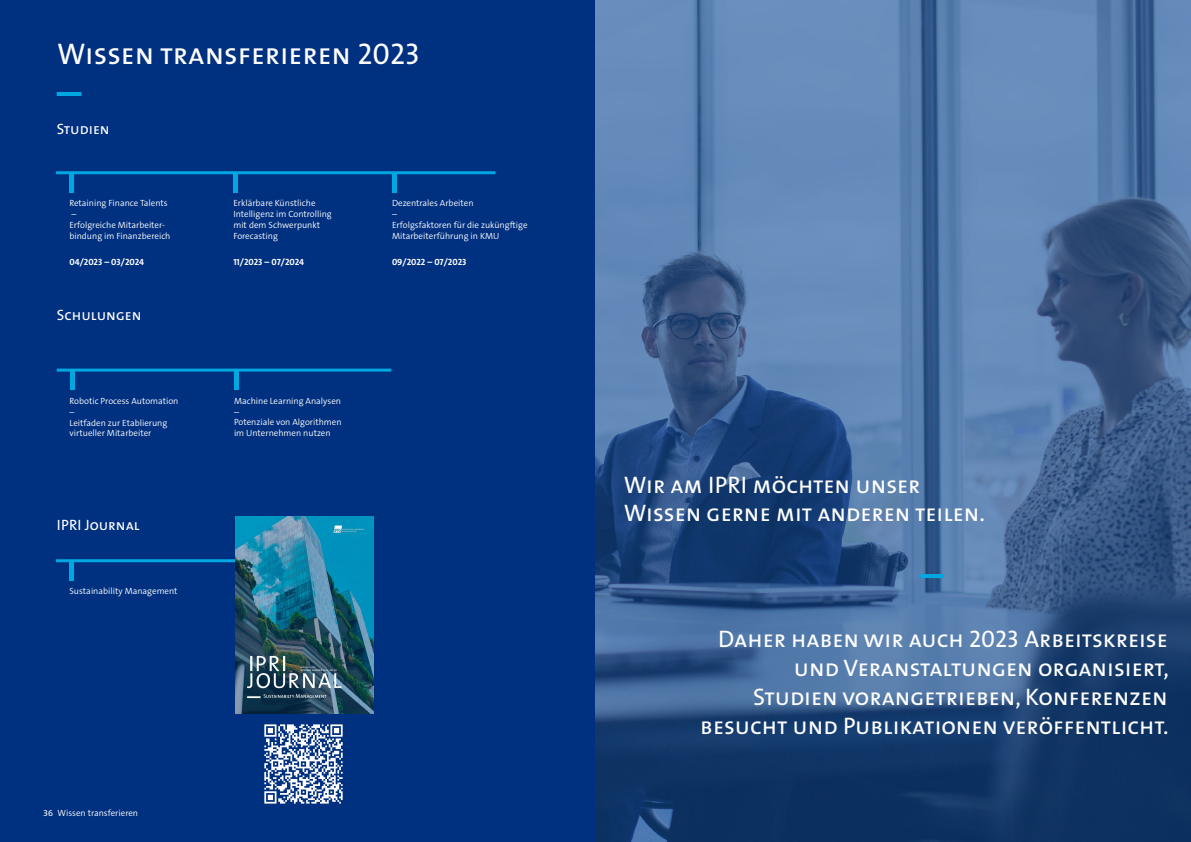
<style>
.page{position:relative;width:1191px;height:842px;background:#003080}
.page>*{position:absolute;margin:0;border:0;box-sizing:border-box;transform-origin:0 0}
.Cover_Subhead_I_Head{font:30px "The Sans Caps";color:#fff}
.Cover_Subhead_I_Head-2{font:24px "The Sans Caps";color:#fff}
.Subheadlines{font:15px "The Sans Caps";color:#fff}
.Fließtext{font:300 9px/10.8px "The Sans B4";color:#fff}
.Subheadlines-2{font:300 9px/10.8px "The Sans B4";color:#fff}
.Fließtext-2{font:700 9px "RB The Sans";color:#fff}
.s1{font-family:"The Sans B5 Plain";font-weight:400;color:#231f20}
</style>
<div class="page">
<hr style="left:57px;top:92px;width:24px;height:4px;background:#00a8e1">
<img style="left:595px;top:0;width:596px;height:841px">
<div style="left:69px;top:173px;width:5px;height:20px;background:#00a8e1"></div>
<div style="left:233px;top:173px;width:5px;height:20px;background:#00a8e1"></div>
<hr style="left:56px;top:171px;width:439px;height:3px;background:#00a8e1">
<hr style="left:70px;top:370px;width:4px;height:20px;background:#00a8e1">
<hr style="left:234px;top:370px;width:4px;height:20px;background:#00a8e1">
<hr style="left:57px;top:369px;width:334px;height:3px;background:#00a8e1">
<div style="left:69px;top:561px;width:5px;height:20px;background:#00a8e1"></div>
<hr style="left:56px;top:559px;width:308px;height:3px;background:#00a8e1">
<hr style="left:919px;top:574px;width:25px;height:4px;background:#00a8e1">
<img style="left:235px;top:516px;width:139px;height:197px">
<hr style="left:392px;top:173px;width:4px;height:20px;background:#00a8e1">
<img style="left:264px;top:724px;width:79px;height:80px">
<p class="Cover_Subhead_I_Head" style="left:57px;top:29px;width:364px">Wissen transferieren 2023</p>
<p class="Subheadlines" style="left:57px;top:117px;width:54px">Studien</p>
<p class="Subheadlines-2" style="left:69px;top:198px;width:100px">Retaining Finance Talents</p>
<p class="Subheadlines-2" style="left:71px;top:209px;width:6px">–</p>
<p class="Subheadlines-2" style="left:69px;top:220px;width:103px">Erfolgreiche Mitarbeiter&shy;bindung im Finanzbereich</p>
<p class="Fließtext-2" style="left:69px;top:257px;width:76px">04/2023 – 03/2024</p>
<p class="Subheadlines" style="left:57px;top:302px;width:86px">Schulungen</p>
<p class="Fließtext" style="left:70px;top:396px;width:110px">Robotic Process Automation –</p>
<p class="Fließtext" style="left:70px;top:418px;width:99px">Leitfaden zur Etablierung virtueller Mitarbeiter</p>
<p class="Subheadlines" style="left:57px;top:513px;width:84px">IPRI Journal</p>
<p class="Fließtext" style="left:69px;top:586px;width:110px">Sustainability Management</p>
<p class="Fließtext" style="left:233px;top:198px;width:84px">Erklärbare Künstliche</p>
<p class="Fließtext" style="left:233px;top:209px;width:100px">Intelligenz im Controlling</p>
<p class="Fließtext" style="left:233px;top:220px;width:88px">mit dem Schwerpunkt<br>Forecasting</p>
<p class="Fließtext-2" style="left:233px;top:257px;width:72px">11/2023 – 07/2024</p>
<p class="Fließtext" style="left:392px;top:198px;width:83px">Dezentrales Arbeiten</p>
<p class="Fließtext" style="left:392px;top:209px;width:6px">–</p>
<p class="Fließtext" style="left:392px;top:220px;width:137px">Erfolgsfaktoren für die zuküngftige<br>Mitarbeiterführung in KMU</p>
<p class="Fließtext-2" style="left:392px;top:257px;width:76px">09/2022 – 07/2023</p>
<p class="Fließtext" style="left:234px;top:396px;width:109px">Machine Learning Analysen</p>
<p class="Fließtext" style="left:234px;top:406px;width:6px">–</p>
<p class="Fließtext" style="left:234px;top:417px;width:109px">Potenziale von Algorithmen im Unternehmen nutzen</p>
<p class="Fließtext" style="left:43px;top:808px;width:108px"><span class="s1">36</span>Das war 2023 - Überblick</p>
<p class="Fließtext" style="left:58px;top:808px;width:82px">Wissen transferieren</p>
<p class="Cover_Subhead_I_Head-2" style="left:624px;top:464px;width:298px">Wir am IPRI möchten unser</p>
<p class="Cover_Subhead_I_Head-2" style="left:624px;top:493px;width:362px">Wissen gerne mit anderen teilen.</p>
<p class="Cover_Subhead_I_Head-2" style="left:718px;top:619px;width:451px">Daher haben wir auch 2023 Arbeitskreise</p>
<p class="Cover_Subhead_I_Head-2" style="left:794px;top:648px;width:376px">und Veranstaltungen organisiert,</p>
<p class="Cover_Subhead_I_Head-2" style="left:753px;top:677px;width:416px">Studien vorangetrieben, Konferenzen</p>
<p class="Cover_Subhead_I_Head-2" style="left:700px;top:705px;width:470px">besucht und Publikationen veröffentlicht.</p>
</div>
